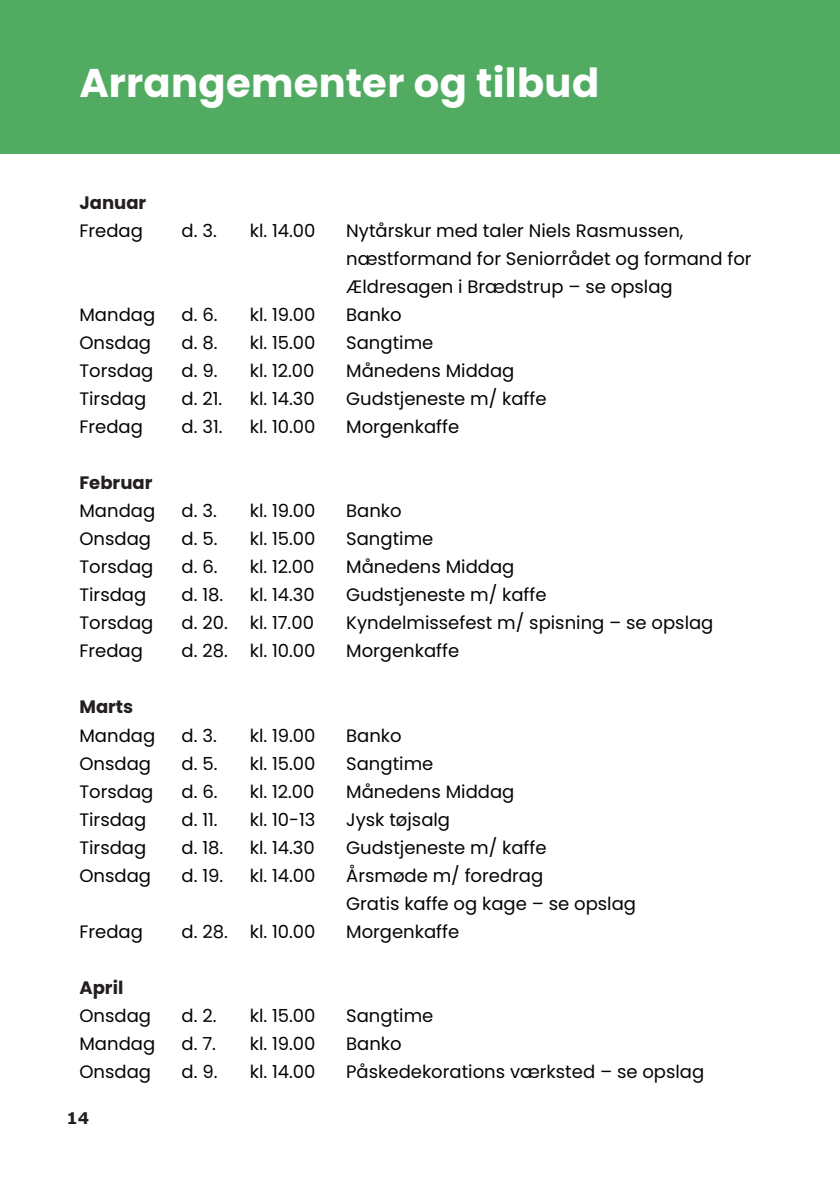
<style>
.page{position:relative;width:840px;height:1191px;background:#fff}
.page>*{position:absolute;margin:0;border:0;box-sizing:border-box;transform-origin:0 0}
.Underoverskrift{font:700 40px "Poppins";letter-spacing:.01em;color:#fff}
.brødtekst{font:18px/28px "Poppins";color:#030505}
.Mellemrubrik{font:700 18px "Poppins";color:#231f20}
.t1{font:700 16px "Verdana";color:#231f20}
</style>
<div class="page">
<div style="left:0;top:0;width:839px;height:153px;background:#51ac62"></div>
<h2 class="Underoverskrift" style="left:79px;top:59px;width:521px">Arrangementer og tilbud</h2>
<h3 class="Mellemrubrik" style="left:79px;top:192px;width:68px">Januar</h3>
<p class="brødtekst" style="left:79px;top:217px;width:65px">Fredag</p>
<p class="brødtekst" style="left:181px;top:217px;width:37px">d. 3.</p>
<p class="brødtekst" style="left:249px;top:217px;width:67px">kl. 14.00</p>
<p class="brødtekst" style="left:346px;top:217px;width:407px">Nytårskur med taler Niels Rasmussen, næstformand for Seniorrådet og formand for<br>Ældresagen i Brædstrup – se opslag</p>
<p class="brødtekst" style="left:79px;top:301px;width:77px">Mandag</p>
<p class="brødtekst" style="left:181px;top:301px;width:37px">d. 6.</p>
<p class="brødtekst" style="left:249px;top:301px;width:67px">kl. 19.00</p>
<p class="brødtekst" style="left:346px;top:301px;width:57px">Banko</p>
<p class="brødtekst" style="left:79px;top:329px;width:73px">Onsdag</p>
<p class="brødtekst" style="left:181px;top:329px;width:37px">d. 8.</p>
<p class="brødtekst" style="left:249px;top:329px;width:67px">kl. 15.00</p>
<p class="brødtekst" style="left:346px;top:329px;width:89px">Sangtime</p>
<p class="brødtekst" style="left:79px;top:357px;width:75px">Torsdag</p>
<p class="brødtekst" style="left:181px;top:357px;width:37px">d. 9.</p>
<p class="brødtekst" style="left:249px;top:357px;width:66px">kl. 12.00</p>
<p class="brødtekst" style="left:346px;top:357px;width:169px">Månedens Middag</p>
<p class="brødtekst" style="left:79px;top:385px;width:68px">Tirsdag</p>
<p class="brødtekst" style="left:181px;top:385px;width:42px">d. 21.</p>
<p class="brødtekst" style="left:249px;top:385px;width:67px">kl. 14.30</p>
<p class="brødtekst" style="left:346px;top:385px;width:202px">Gudstjeneste m/ kaffe</p>
<p class="brødtekst" style="left:79px;top:413px;width:65px">Fredag</p>
<p class="brødtekst" style="left:181px;top:413px;width:42px">d. 31.</p>
<p class="brødtekst" style="left:249px;top:413px;width:67px">kl. 10.00</p>
<p class="brødtekst" style="left:346px;top:413px;width:115px">Morgenkaffe</p>
<h3 class="Mellemrubrik" style="left:79px;top:472px;width:74px">Februar</h3>
<p class="brødtekst" style="left:79px;top:497px;width:77px">Mandag</p>
<p class="brødtekst" style="left:181px;top:497px;width:37px">d. 3.</p>
<p class="brødtekst" style="left:249px;top:497px;width:67px">kl. 19.00</p>
<p class="brødtekst" style="left:346px;top:497px;width:57px">Banko</p>
<p class="brødtekst" style="left:79px;top:525px;width:73px">Onsdag</p>
<p class="brødtekst" style="left:181px;top:525px;width:37px">d. 5.</p>
<p class="brødtekst" style="left:249px;top:525px;width:67px">kl. 15.00</p>
<p class="brødtekst" style="left:346px;top:525px;width:89px">Sangtime</p>
<p class="brødtekst" style="left:79px;top:553px;width:75px">Torsdag</p>
<p class="brødtekst" style="left:181px;top:553px;width:37px">d. 6.</p>
<p class="brødtekst" style="left:249px;top:553px;width:66px">kl. 12.00</p>
<p class="brødtekst" style="left:346px;top:553px;width:169px">Månedens Middag</p>
<p class="brødtekst" style="left:79px;top:581px;width:68px">Tirsdag</p>
<p class="brødtekst" style="left:181px;top:581px;width:43px">d. 18.</p>
<p class="brødtekst" style="left:249px;top:581px;width:67px">kl. 14.30</p>
<p class="brødtekst" style="left:346px;top:581px;width:202px">Gudstjeneste m/ kaffe</p>
<p class="brødtekst" style="left:79px;top:609px;width:75px">Torsdag</p>
<p class="brødtekst" style="left:181px;top:609px;width:134px">d. 20. kl. 17.00</p>
<p class="brødtekst" style="left:346px;top:609px;width:368px">Kyndelmissefest m/ spisning – se opslag</p>
<p class="brødtekst" style="left:79px;top:637px;width:65px">Fredag</p>
<p class="brødtekst" style="left:181px;top:637px;width:135px">d. 28. kl. 10.00</p>
<p class="brødtekst" style="left:346px;top:637px;width:115px">Morgenkaffe</p>
<h3 class="Mellemrubrik" style="left:79px;top:696px;width:55px">Marts</h3>
<p class="brødtekst" style="left:79px;top:721px;width:77px">Mandag</p>
<p class="brødtekst" style="left:181px;top:721px;width:37px">d. 3.</p>
<p class="brødtekst" style="left:249px;top:721px;width:67px">kl. 19.00</p>
<p class="brødtekst" style="left:346px;top:721px;width:57px">Banko</p>
<p class="brødtekst" style="left:79px;top:749px;width:73px">Onsdag</p>
<p class="brødtekst" style="left:181px;top:749px;width:37px">d. 5.</p>
<p class="brødtekst" style="left:249px;top:749px;width:67px">kl. 15.00</p>
<p class="brødtekst" style="left:346px;top:749px;width:89px">Sangtime</p>
<p class="brødtekst" style="left:79px;top:777px;width:75px">Torsdag</p>
<p class="brødtekst" style="left:181px;top:777px;width:37px">d. 6.</p>
<p class="brødtekst" style="left:249px;top:777px;width:66px">kl. 12.00</p>
<p class="brødtekst" style="left:346px;top:777px;width:169px">Månedens Middag</p>
<p class="brødtekst" style="left:79px;top:805px;width:68px">Tirsdag</p>
<p class="brødtekst" style="left:181px;top:805px;width:38px">d. 11.</p>
<p class="brødtekst" style="left:249px;top:805px;width:67px">kl. 10-13</p>
<p class="brødtekst" style="left:346px;top:805px;width:105px">Jysk tøjsalg</p>
<p class="brødtekst" style="left:79px;top:833px;width:68px">Tirsdag</p>
<p class="brødtekst" style="left:181px;top:833px;width:43px">d. 18.</p>
<p class="brødtekst" style="left:249px;top:833px;width:67px">kl. 14.30</p>
<p class="brødtekst" style="left:346px;top:833px;width:202px">Gudstjeneste m/ kaffe</p>
<p class="brødtekst" style="left:79px;top:861px;width:73px">Onsdag</p>
<p class="brødtekst" style="left:181px;top:861px;width:43px">d. 19.</p>
<p class="brødtekst" style="left:249px;top:861px;width:67px">kl. 14.00</p>
<p class="brødtekst" style="left:346px;top:861px;width:198px">Årsmøde m/ foredrag</p>
<p class="brødtekst" style="left:346px;top:889px;width:291px">Gratis kaffe og kage – se opslag</p>
<p class="brødtekst" style="left:79px;top:917px;width:65px">Fredag</p>
<p class="brødtekst" style="left:181px;top:917px;width:135px">d. 28. kl. 10.00</p>
<p class="brødtekst" style="left:346px;top:917px;width:115px">Morgenkaffe</p>
<h3 class="Mellemrubrik" style="left:79px;top:976px;width:45px">April</h3>
<p class="brødtekst" style="left:79px;top:1001px;width:73px">Onsdag</p>
<p class="brødtekst" style="left:181px;top:1001px;width:36px">d. 2.</p>
<p class="brødtekst" style="left:249px;top:1001px;width:67px">kl. 15.00</p>
<p class="brødtekst" style="left:346px;top:1001px;width:89px">Sangtime</p>
<p class="brødtekst" style="left:79px;top:1029px;width:77px">Mandag</p>
<p class="brødtekst" style="left:181px;top:1029px;width:36px">d. 7.</p>
<p class="brødtekst" style="left:249px;top:1029px;width:67px">kl. 19.00</p>
<p class="brødtekst" style="left:346px;top:1029px;width:57px">Banko</p>
<p class="brødtekst" style="left:79px;top:1057px;width:73px">Onsdag</p>
<p class="brødtekst" style="left:181px;top:1057px;width:37px">d. 9.</p>
<p class="brødtekst" style="left:249px;top:1057px;width:67px">kl. 14.00</p>
<p class="brødtekst" style="left:346px;top:1057px;width:359px">Påskedekorations værksted – se opslag</p>
<p class="t1" style="left:66px;top:1107px;width:24px">14</p>
</div>
